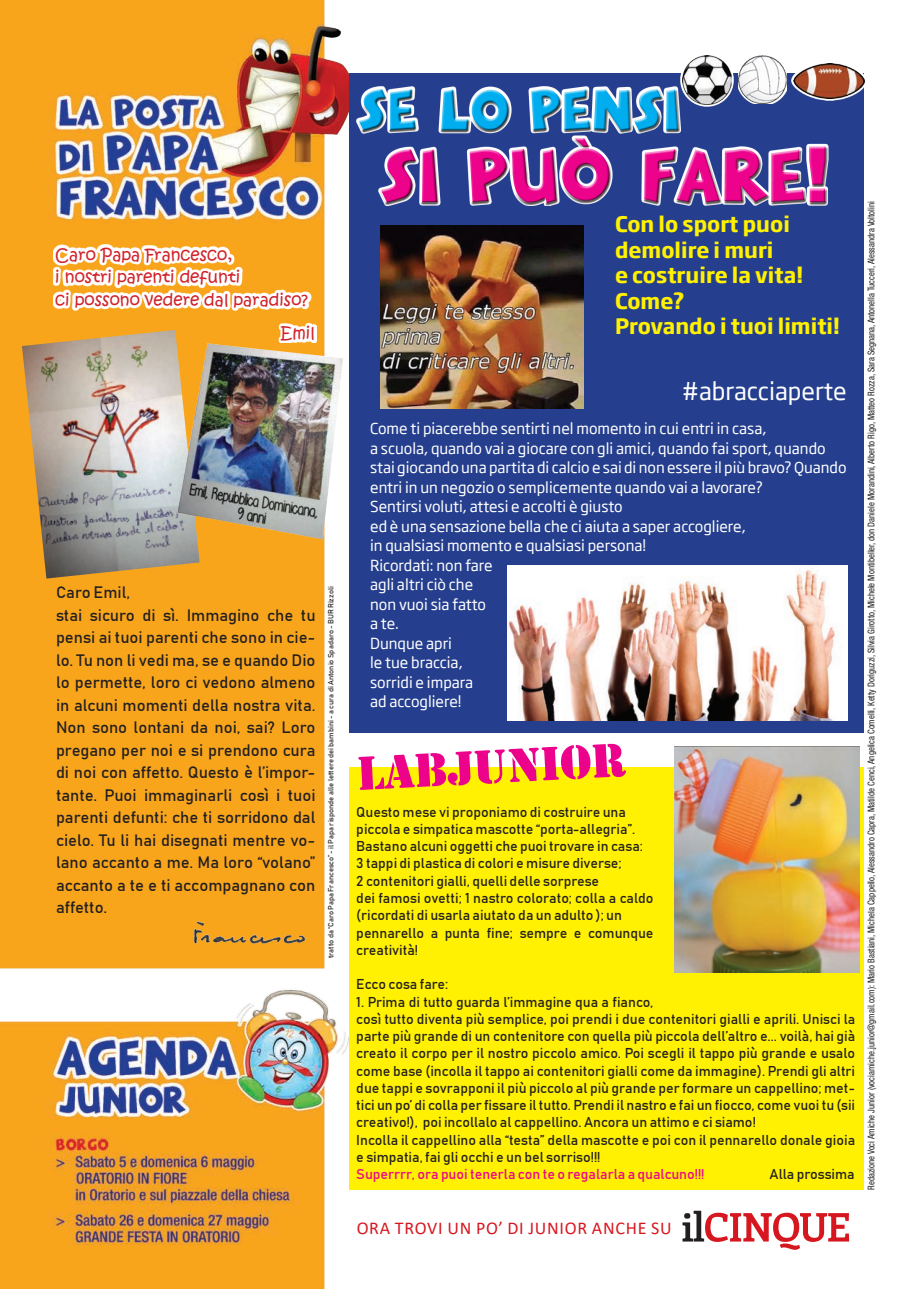
<style>
.page{position:relative;width:919px;height:1289px;background:#fff}
.page>*{position:absolute;margin:0;border:0;box-sizing:border-box;transform-origin:0 0}
.t1{font:67.5px "THE MINION Regular";color:#ed028c}
.t2{font:52.5px "THE MINION Regular";color:#00aeef}
.t3{font:49.5px "Stencil";color:#ed028c}
.t4{font:24px "Soho Gothic Std";color:#fff}
.t5{font:700 21px/25.5px "Soho Gothic Std";color:#fff101}
.t6{font:18px "Calibri";letter-spacing:.04em;color:#d7171f}
.t7{font:16.5px/22.5px "Bahnschrift";color:#231f20}
.t8{font:16.5px/22.5px "Kristen ITC";color:#d1232a}
.t9{font:15px/19.5px "Soho Gothic Std";color:#fff}
.t10{font:14.25px/17.2px "Bahnschrift";color:#231f20}
.t11{font:14.25px "Bahnschrift";color:#ed028c}
.t12{font:condensed 9.3px "Helvetica Neue LT Std";color:#231f20;scale:.95 1}
.t13{font:7.5px "Bahnschrift";color:#231f20}
</style>
<div class="page">
<img style="left:0;top:0;width:464px;height:1288px">
<div style="left:349px;top:766px;width:514px;height:423px;background:#fff101"></div>
<img style="left:22px;top:330px;width:178px;height:248px">
<img style="left:165px;top:323px;width:184px;height:227px">
<div style="left:349px;top:73px;width:514px;height:659px;background:#253f8e"></div>
<svg style="left:680px;top:53px;width:53px;height:53px"></svg>
<img style="left:682px;top:55px;width:49px;height:31px">
<img style="left:738px;top:55px;width:48px;height:31px">
<svg style="left:791px;top:76px;width:74px;height:24px"></svg>
<img style="left:793px;top:63px;width:71px;height:35px">
<div style="left:357px;top:88px;width:470px;height:118px;background:#231f20;opacity:.75"></div>
<img style="left:182px;top:915px;width:133px;height:43px">
<svg style="left:53px;top:244px;width:263px;height:99px;fill:#f8a51c"></svg>
<svg style="left:682px;top:1210px;width:167px;height:39px"></svg>
<img style="left:674px;top:747px;width:185px;height:225px">
<img style="left:507px;top:566px;width:340px;height:154px">
<img style="left:381px;top:225px;width:202px;height:183px">
<p class="t8" style="left:55px;top:244px;width:254px">Caro Papa Francesco,<br>i nostri parenti defunti<br>ci possono vedere dal paradiso?</p>
<p class="t8" style="left:280px;top:322px;width:36px">Emil</p>
<p class="t7" style="left:56px;top:580px;width:261px">Caro Emil,<br>stai sicuro di sì. Immagino che tu pensi ai tuoi parenti che sono in cie&shy;lo. Tu non li vedi ma, se e quando Dio lo permette, loro ci vedono almeno in alcuni momenti della nostra vita.<br>Non sono lontani da noi, sai? Loro pregano per noi e si prendono cura di noi con affetto. Questo è l’impor&shy;tante. Puoi immaginarli così i tuoi parenti defunti: che ti sorridono dal cielo. Tu li hai disegnati mentre vo&shy;lano accanto a me. Ma loro “volano” accanto a te e ti accompagnano con affetto.</p>
<p class="t13" style="left:326px;top:958px;width:374px;rotate:-90deg">tratto da “Caro Papa Francesco” - il Papa risponde alle lettere dei bambini - a cura di Antonio Spadaro - BUR Rizzoli</p>
<h2 class="t2" style="left:357px;top:82px;width:324px">SE LO PENSI</h2>
<h1 class="t1" style="left:379px;top:140px;width:481px">SI PUÒ FARE!</h1>
<h3 class="t5" style="left:615px;top:212px;width:226px">Con lo sport puoi demolire i muri<br>e costruire la vita!<br>Come?<br>Provando i tuoi limiti!</h3>
<h3 class="t4" style="left:681px;top:375px;width:166px">#abracciaperte</h3>
<p class="t9" style="left:370px;top:419px;width:478px">Come ti piacerebbe sentirti nel momento in cui entri in casa,<br>a scuola, quando vai a giocare con gli amici, quando fai sport, quando stai giocando una partita di calcio e sai di non essere il più bravo? Quando entri in un negozio o semplicemente quando vai a lavorare?<br>Sentirsi voluti, attesi e accolti è giusto<br>ed è una sensazione bella che ci aiuta a saper accogliere,<br>in qualsiasi momento e qualsiasi persona!<br>Ricordati: non fare<br>agli altri ciò che<br>non vuoi sia fatto<br>a te.<br>Dunque apri<br>le tue braccia,<br>sorridi e impara<br>ad accogliere!</p>
<h3 class="t3" style="left:355px;top:745px;width:270px;rotate:-3deg">Labjunior</h3>
<p class="t10" style="left:356px;top:802px;width:299px">Questo mese vi proponiamo di costruire una piccola e simpatica mascotte “porta-allegria”.<br>Bastano alcuni oggetti che puoi trovare in casa:<br>3 tappi di plastica di colori e misure diverse;<br>2 contenitori gialli, quelli delle sorprese<br>dei famosi ovetti; 1 nastro colorato; colla a caldo (ricordati di usarla aiutato da un adulto ); un pennarello a punta fine; sempre e comunque creatività!</p>
<p class="t10" style="left:356px;top:975px;width:93px">Ecco cosa fare:</p>
<p class="t10" style="left:356px;top:992px;width:500px">1. Prima di tutto guarda l’immagine qua a fianco,<br>così tutto diventa più semplice, poi prendi i due contenitori gialli e aprili. Unisci la parte più grande di un contenitore con quella più piccola dell’altro e... voilà, hai già creato il corpo per il nostro piccolo amico. Poi scegli il tappo più grande e usalo come base (incolla il tappo ai contenitori gialli come da immagine). Prendi gli altri due tappi e sovrapponi il più piccolo al più grande per formare un cappellino; met&shy;tici un po’ di colla per fissare il tutto. Prendi il nastro e fai un fiocco, come vuoi tu (sii creativo!), poi incollalo al cappellino. Ancora un attimo e ci siamo!<br>Incolla il cappellino alla “testa” della mascotte e poi con il pennarello donale gioia e simpatia, fai gli occhi e un bel sorriso!!!</p>
<p class="t11" style="left:356px;top:1165px;width:349px">Superrrr, ora puoi tenerla con te o regalarla a qualcuno!!!</p>
<p class="t10" style="left:769px;top:1164px;width:87px">Alla prossima</p>
<p class="t6" style="left:356px;top:1215px;width:316px">ORA TROVI UN PO’ DI JUNIOR ANCHE SU</p>
<p class="t12" style="left:865px;top:1189px;width:1042px;rotate:-90deg">Redazione Voci Amiche Junior (vociamiche.junior@gmail.com): Mario Bastiani, Michela Cappello, Alessandro Capra, Matilde Cenci, Angelica Comelli, Ketty Doriguzzi, Silvia Girotto, Michele Montibeller, don Daniele Morandini, Alberto Rigo, Matteo Rozza, Sara Segnana, Antonella Tucceri, Alessandra Voltolini</p>
</div>
